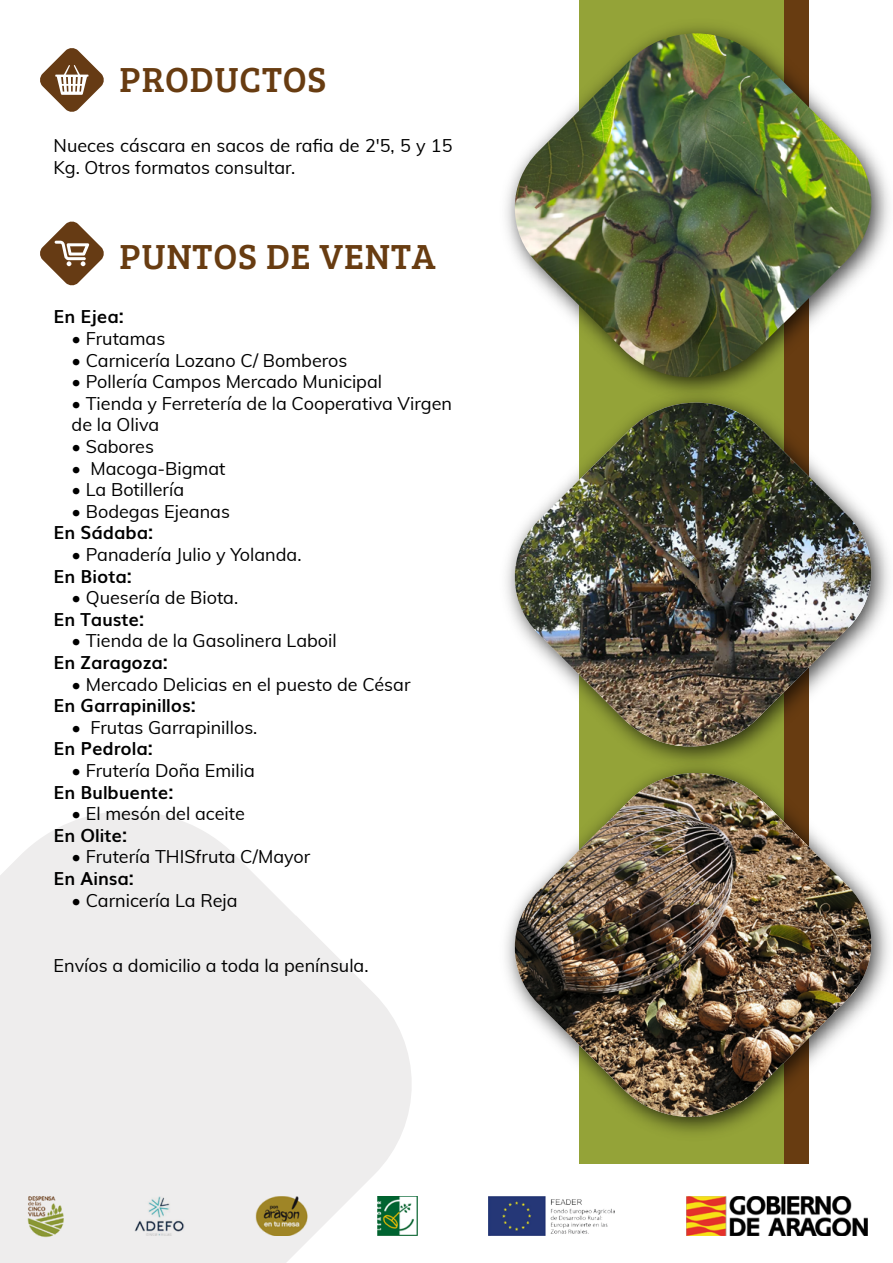
<style>
.page{position:relative;width:893px;height:1263px;background:#fff}
.page>*{position:absolute;margin:0;border:0;box-sizing:border-box;transform-origin:0 0}
.t1{font:36px "Bree Serif";letter-spacing:.025em;color:#683c11}
.t2{font:18px/21.6px "Muli";color:#000}
.t3{font:700 18px "Muli";color:#000}
</style>
<div class="page">
<svg style="left:0;top:811px;width:412px;height:452px;fill:#eeeded"></svg>
<img style="left:505px;top:0;width:385px;height:262px">
<img style="left:515px;top:33px;width:356px;height:322px">
<img style="left:505px;top:905px;width:384px;height:244px">
<img style="left:507px;top:786px;width:372px;height:334px">
<img style="left:506px;top:355px;width:383px;height:431px">
<svg style="left:507px;top:393px;width:372px;height:363px"></svg>
<img style="left:507px;top:403px;width:372px;height:352px">
<svg style="left:40px;top:221px;width:64px;height:65px"></svg>
<svg style="left:40px;top:48px;width:64px;height:64px"></svg>
<img style="left:134px;top:1196px;width:51px;height:40px">
<img style="left:255px;top:1196px;width:52px;height:40px">
<img style="left:378px;top:1196px;width:40px;height:40px">
<img style="left:687px;top:1196px;width:181px;height:40px">
<img style="left:488px;top:1196px;width:127px;height:39px">
<img style="left:28px;top:1194px;width:35px;height:44px">
<h1 class="t1" style="left:120px;top:54px;width:208px">PRODUCTOS</h1>
<p class="t2" style="left:54px;top:134px;width:400px">Nueces cáscara en sacos de rafia de 2'5, 5 y 15<br>Kg. Otros formatos consultar.</p>
<h1 class="t1" style="left:120px;top:230px;width:318px">PUNTOS DE VENTA</h1>
<p class="t3" style="left:54px;top:302px;width:72px">En Ejea:</p>
<p class="t2" style="left:72px;top:327px;width:95px">• Frutamas</p>
<p class="t2" style="left:72px;top:348px;width:277px">• Carnicería Lozano C/ Bomberos</p>
<p class="t2" style="left:72px;top:370px;width:312px">• Pollería Campos Mercado Municipal</p>
<p class="t2" style="left:72px;top:392px;width:382px">• Tienda y Ferretería de la Cooperativa Virgen de la Oliva</p>
<p class="t2" style="left:72px;top:435px;width:84px">• Sabores</p>
<p class="t2" style="left:72px;top:456px;width:155px">• Macoga-Bigmat</p>
<p class="t2" style="left:72px;top:478px;width:114px">• La Botillería</p>
<p class="t2" style="left:72px;top:500px;width:160px">• Bodegas Ejeanas</p>
<p class="t3" style="left:54px;top:518px;width:101px">En Sádaba:</p>
<p class="t2" style="left:72px;top:543px;width:232px">• Panadería Julio y Yolanda.</p>
<p class="t3" style="left:54px;top:562px;width:80px">En Biota:</p>
<p class="t2" style="left:72px;top:586px;width:168px">• Quesería de Biota.</p>
<p class="t3" style="left:54px;top:605px;width:92px">En Tauste:</p>
<p class="t2" style="left:72px;top:629px;width:267px">• Tienda de la Gasolinera Laboil</p>
<p class="t3" style="left:54px;top:648px;width:116px">En Zaragoza:</p>
<p class="t2" style="left:72px;top:672px;width:340px">• Mercado Delicias en el puesto de César</p>
<p class="t3" style="left:54px;top:691px;width:144px">En Garrapinillos:</p>
<p class="t2" style="left:72px;top:716px;width:187px">• Frutas Garrapinillos.</p>
<p class="t3" style="left:54px;top:734px;width:101px">En Pedrola:</p>
<p class="t2" style="left:72px;top:759px;width:185px">• Frutería Doña Emilia</p>
<p class="t3" style="left:54px;top:778px;width:122px">En Bulbuente:</p>
<p class="t2" style="left:72px;top:802px;width:175px">• El mesón del aceite</p>
<p class="t3" style="left:54px;top:821px;width:75px">En Olite:</p>
<p class="t2" style="left:72px;top:845px;width:240px">• Frutería THISfruta C/Mayor</p>
<p class="t3" style="left:54px;top:864px;width:82px">En Ainsa:</p>
<p class="t2" style="left:72px;top:888px;width:168px">• Carnicería La Reja</p>
<p class="t2" style="left:54px;top:953px;width:317px">Envíos a domicilio a toda la península.</p>
</div>
